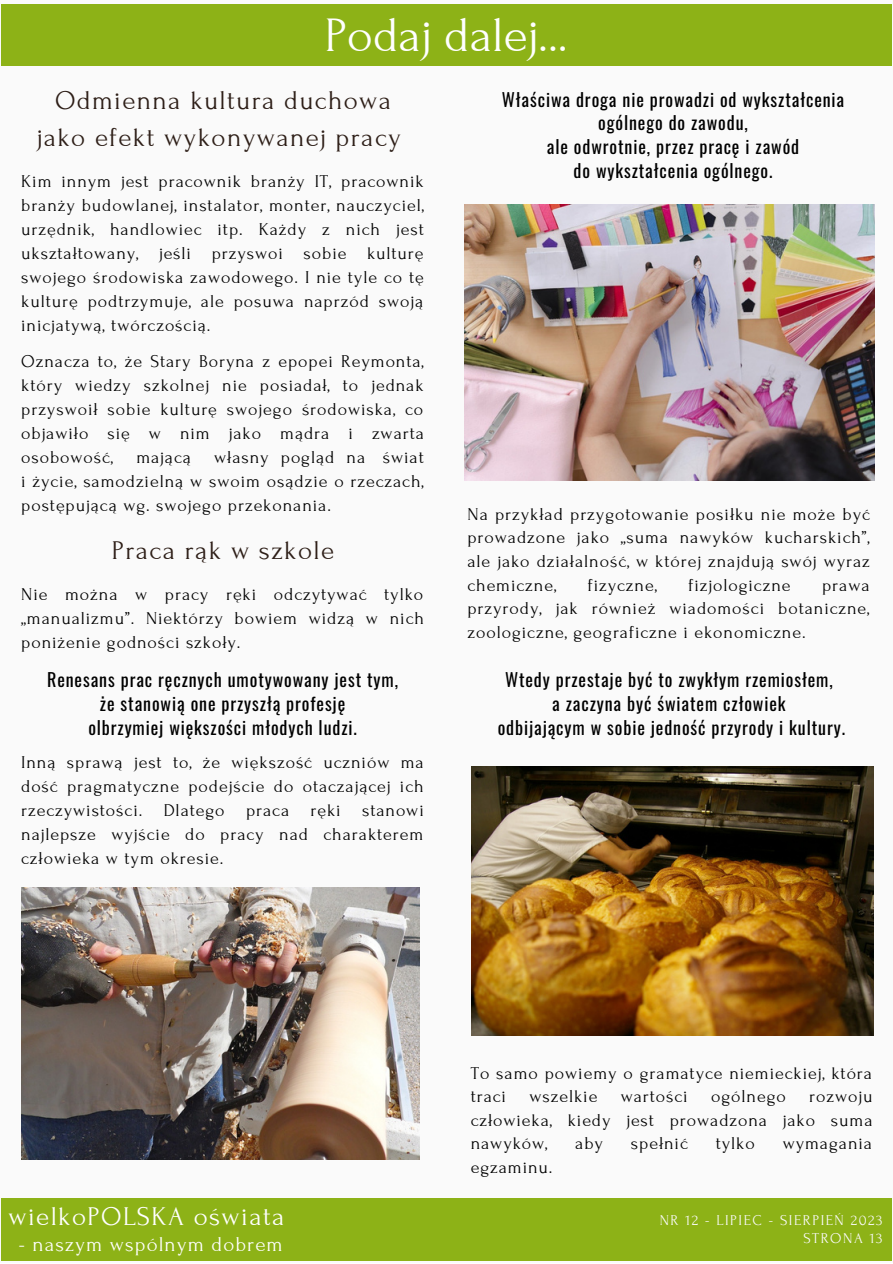
<style>
.page{position:relative;width:893px;height:1264px;background:#fff}
.page>*{position:absolute;margin:0;border:0;box-sizing:border-box;transform-origin:0 0}
.t1{font:49.5px "Forum";color:#fff}
.t2{font:27px "Forum";letter-spacing:.05em;color:#2d1e17}
.t3{font:27px "Forum";letter-spacing:.05em;color:#fff}
.t4{font:21px "Forum";letter-spacing:.05em;color:#fff}
.t5{font:19.8px "Forum";letter-spacing:.1em;color:#fafafa}
.t6{font:18px/24px "Forum";letter-spacing:.05em;color:#000;text-align:justify}
.t7{font:18px/23.5px "Oswald";letter-spacing:.05em;color:#000;text-align:center}
.t8{font:15px "Forum";letter-spacing:.1em;color:#fafafa}
</style>
<div class="page">
<div style="left:0;top:0;width:892px;height:1262px;background:#fafafa"></div>
<div style="left:1px;top:4px;width:890px;height:62px;background:#8db217"></div>
<div style="left:1px;top:1198px;width:890px;height:63px;background:#8db217"></div>
<img style="left:21px;top:887px;width:398px;height:272px">
<img style="left:471px;top:766px;width:402px;height:268px">
<img style="left:464px;top:204px;width:410px;height:277px">
<p class="t1" style="left:325px;top:8px;width:244px">Podaj dalej...</p>
<p class="t2" style="left:55px;top:85px;width:337px">Odmienna kultura duchowa</p>
<p class="t2" style="left:37px;top:123px;width:365px">jako efekt wykonywanej pracy</p>
<p class="t6" style="left:21px;top:170px;width:404px">Kim innym jest pracownik branży IT, pracownik branży budowlanej, instalator, monter, nauczyciel, urzędnik, handlowiec itp. Każdy z nich jest ukształtowany, jeśli przyswoi sobie kulturę swojego środowiska zawodowego. I nie tyle co tę kulturę podtrzymuje, ale posuwa naprzód swoją inicjatywą, twórczością.</p>
<p class="t6" style="left:21px;top:350px;width:404px">Oznacza to, że Stary Boryna z epopei Reymonta, który wiedzy szkolnej nie posiadał, to jednak przyswoił sobie kulturę swojego środowiska, co objawiło się w nim jako mądra i zwarta osobowość,</p>
<p class="t6" style="left:21px;top:446px;width:404px;text-indent:193px">własny pogląd na świat i życie, samodzielną w swoim osądzie o rzeczach, postępującą wg. swojego przekonania.</p>
<p class="t2" style="left:112px;top:535px;width:224px">Praca rąk w szkole</p>
<p class="t6" style="left:21px;top:582px;width:404px">Nie można w pracy ręki odczytywać tylko „manualizmu”. Niektórzy bowiem widzą w nich poniżenie godności szkoły.</p>
<p class="t7" style="left:47px;top:667px;width:352px">Renesans prac ręcznych umotywowany jest tym,</p>
<p class="t7" style="left:100px;top:691px;width:247px">że stanowią one przyszłą profesję</p>
<p class="t7" style="left:88px;top:715px;width:270px">olbrzymiej większości młodych ludzi.</p>
<p class="t6" style="left:21px;top:750px;width:404px">Inną sprawą jest to, że większość uczniów ma dość pragmatyczne podejście do otaczającej ich rzeczywistości. Dlatego praca ręki stanowi najlepsze wyjście do pracy nad charakterem człowieka w tym okresie.</p>
<p class="t6" style="left:136px;top:446px;width:56px">mającą</p>
<p class="t7" style="left:502px;top:87px;width:344px">Właściwa droga nie prowadzi od wykształcenia ogólnego do zawodu,</p>
<p class="t7" style="left:547px;top:134px;width:254px">ale odwrotnie, przez pracę i zawód</p>
<p class="t7" style="left:573px;top:158px;width:200px">do wykształcenia ogólnego.</p>
<p class="t6" style="left:467px;top:502px;width:404px;line-height:23.5px">Na przykład przygotowanie posiłku nie może być prowadzone jako „suma nawyków kucharskich”, ale jako działalność, w której znajdują swój wyraz chemiczne,</p>
<p class="t6" style="left:587px;top:573px;width:71px">fizyczne,</p>
<p class="t6" style="left:688px;top:573px;width:104px">fizjologiczne</p>
<p class="t6" style="left:467px;top:573px;width:403px;line-height:23.5px;text-indent:354px">prawa przyrody, jak również wiadomości botaniczne, zoologiczne, geograficzne i ekonomiczne.</p>
<p class="t7" style="left:505px;top:667px;width:329px">Wtedy przestaje być to zwykłym rzemiosłem,</p>
<p class="t7" style="left:552px;top:691px;width:235px">a zaczyna być światem człowiek</p>
<p class="t7" style="left:497px;top:714px;width:349px">odbijającym w sobie jedność przyrody i kultury.</p>
<p class="t6" style="left:470px;top:1061px;width:403px;line-height:23.5px">To samo powiemy o gramatyce niemieckiej, która traci</p>
<p class="t6" style="left:529px;top:1084px;width:69px">wszelkie</p>
<p class="t6" style="left:620px;top:1084px;width:68px">wartości</p>
<p class="t6" style="left:711px;top:1084px;width:76px">ogólnego</p>
<p class="t6" style="left:470px;top:1084px;width:403px;line-height:23.5px;text-indent:338px">rozwoju człowieka, kiedy jest prowadzona jako suma nawyków,</p>
<p class="t6" style="left:575px;top:1131px;width:29px">aby</p>
<p class="t6" style="left:631px;top:1131px;width:58px">spełnić</p>
<p class="t6" style="left:715px;top:1131px;width:41px">tylko</p>
<p class="t6" style="left:782px;top:1131px;width:91px">wymagania</p>
<p class="t6" style="left:470px;top:1155px;width:83px">egzaminu.</p>
<p class="t3" style="left:9px;top:1202px;width:277px">wielkoPOLSKA oświata</p>
<p class="t4" style="left:19px;top:1233px;width:265px">- naszym wspólnym dobrem</p>
<p class="t8" style="left:803px;top:1229px;width:81px">STRONA 13</p>
<p class="t5" style="left:787px;top:1209px;width:81px">PAGE 02</p>
<p class="t8" style="left:659px;top:1212px;width:224px">NR 12 - LIPIEC - SIERPIEŃ 2023</p>
</div>
